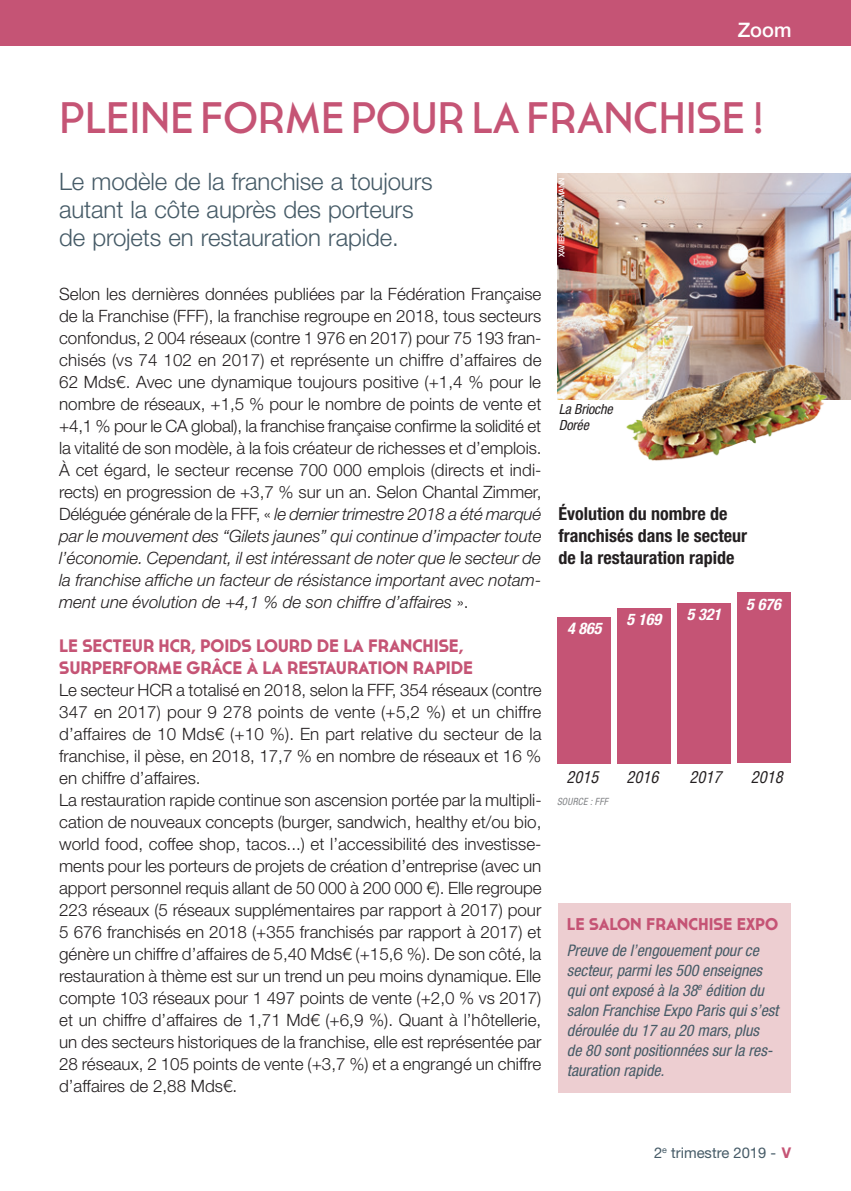
<style>
.page{position:relative;width:851px;height:1191px;background:#fff}
.page>*{position:absolute;margin:0;border:0;box-sizing:border-box;transform-origin:0 0}
.t1{font:44px "Cassannet";letter-spacing:-.005em;color:#c55475}
.t2{font:300 24px/28px "Helvetica Neue LT Std";letter-spacing:-.005em;color:#465b67}
.t3{font:500 20px "Helvetica Neue LT Std";color:#fff}
.t4{font:700 18px/22px "Cassannet";letter-spacing:-.005em;color:#c55475}
.t5{font:700 condensed 18px/22px "Helvetica Neue LT Std";color:#231f20}
.t6{font:300 17px/22px "Helvetica Neue LT Std";color:#231f20;text-align:justify}
.t7{font:700 17px "Cassannet";color:#c55475}
.t8{font:italic condensed 16px/20px "Helvetica Neue LT Std";color:#465b67}
.t9{font:italic condensed 16px "Helvetica LT Std";color:#231f20}
.t10{font:italic 700 condensed 16px "Helvetica Neue LT Std";color:#fff}
.t11{font:14.8px "Helvetica Neue LT Std";color:#465b67}
.t12{font:italic condensed 14px/16px "Helvetica Neue LT Std";letter-spacing:-.01em;color:#231f20}
.t13{font:italic condensed 10px "Helvetica Neue LT Std";letter-spacing:.025em;color:#808285;scale:.95 1}
.t14{font:500 8px "Helvetica Neue LT Std";letter-spacing:-.01em;color:#fff;scale:.9 1}
.s1{font-style:italic}
.s2{font-weight:700;color:#c55475}
</style>
<div class="page">
<div style="left:0;top:0;width:850px;height:45px;background:#c55475"></div>
<img style="left:557px;top:173px;width:293px;height:226px">
<div style="left:558px;top:903px;width:232px;height:189px;background:#edced1"></div>
<img style="left:624px;top:308px;width:204px;height:153px">
<div style="left:736px;top:592px;width:54px;height:171px;background:#c55475"></div>
<div style="left:677px;top:603px;width:53px;height:160px;background:#c55475"></div>
<div style="left:617px;top:608px;width:54px;height:155px;background:#c55475"></div>
<div style="left:557px;top:617px;width:54px;height:146px;background:#c55475"></div>
<p class="t3" style="left:737px;top:18px;width:55px">Zoom</p>
<h1 class="t1" style="left:59px;top:91px;width:707px">PLEINE FORME POUR LA FRANCHISE !</h1>
<h2 class="t2" style="left:59px;top:167px;width:375px">Le modèle de la franchise a toujours autant la côte auprès des porteurs de projets en restauration rapide.</h2>
<p class="t6" style="left:59px;top:283px;width:484px">Selon les dernières données publiées par la Fédération Française de la Franchise (FFF), la franchise regroupe en 2018, tous secteurs confondus, 2 004 réseaux (contre 1 976 en 2017) pour 75 193 fran&shy;chisés (vs 74 102 en 2017) et représente un chiffre d’affaires de 62 Mds€. Avec une dynamique toujours positive (+1,4 % pour le nombre de réseaux, +1,5 % pour le nombre de points de vente et +4,1 % pour le CA global), la franchise française confirme la solidité et la vitalité de son modèle, à la fois créateur de richesses et d’emplois.<br>À cet égard, le secteur recense 700 000 emplois (directs et indi&shy;rects) en progression de +3,7 % sur un an. Selon Chantal Zimmer, Déléguée générale de la FFF, « <span class="s1">le dernier trimestre 2018 a été marqué par le mouvement des “Gilets jaunes” qui continue d’impacter toute l’économie. Cependant, il est intéressant de noter que le secteur de la franchise affiche un facteur de résistance important avec notam&shy;ment une évolution de +4,1 % de son chiffre d’affaires</span> ».</p>
<p class="t4" style="left:59px;top:635px;width:415px">LE SECTEUR HCR, POIDS LOURD DE LA FRANCHISE,<br>SURPERFORME GRÂCE À LA RESTAURATION RAPIDE</p>
<p class="t6" style="left:59px;top:679px;width:484px;text-align:left">Le secteur HCR a totalisé en 2018, selon la FFF, 354 réseaux (contre 347 en 2017) pour 9 278 points de vente (+5,2 %) et un chiffre d’affaires de 10 Mds€ (+10 %). En part relative du secteur de la franchise, il pèse, en 2018, 17,7 % en nombre de réseaux et 16 % en chiffre d’affaires.<br>La restauration rapide continue son ascension portée par la multipli&shy;cation de nouveaux concepts (burger, sandwich, healthy et/ou bio, world food, coffee shop, tacos...) et l’accessibilité des investisse&shy;ments pour les porteurs de projets de création d’entreprise (avec un apport personnel requis allant de 50 000 à 200 000 €). Elle regroupe 223 réseaux (5 réseaux supplémentaires par rapport à 2017) pour 5 676 franchisés en 2018 (+355 franchisés par rapport à 2017) et génère un chiffre d’affaires de 5,40 Mds€ (+15,6 %). De son côté, la restauration à thème est sur un trend un peu moins dynamique. Elle compte 103 réseaux pour 1 497 points de vente (+2,0 % vs 2017) et un chiffre d’affaires de 1,71 Md€ (+6,9 %). Quant à l’hôtellerie, un des secteurs historiques de la franchise, elle est représentée par 28 réseaux, 2 105 points de vente (+3,7 %) et a engrangé un chiffre d’affaires de 2,88 Mds€.</p>
<p class="t14" style="left:557px;top:257px;width:90px;rotate:-90deg">XAVIER SCHEINKMANN</p>
<p class="t12" style="left:559px;top:401px;width:55px">La Brioche<br>Dorée</p>
<p class="t5" style="left:558px;top:502px;width:190px">Évolution du nombre de franchisés dans le secteur de la restauration rapide</p>
<p class="t10" style="left:567px;top:618px;width:36px">4 865</p>
<p class="t10" style="left:626px;top:609px;width:36px">5 169</p>
<p class="t10" style="left:686px;top:605px;width:36px">5 321</p>
<p class="t10" style="left:746px;top:594px;width:36px">5 676</p>
<p class="t9" style="left:566px;top:766px;width:33px">2015</p>
<p class="t9" style="left:626px;top:766px;width:33px">2016</p>
<p class="t9" style="left:689px;top:766px;width:33px">2017</p>
<p class="t9" style="left:750px;top:766px;width:33px">2018</p>
<p class="t13" style="left:557px;top:795px;width:55px">SOURCE : FFF</p>
<p class="t7" style="left:567px;top:913px;width:213px">LE SALON FRANCHISE EXPO</p>
<p class="t8" style="left:567px;top:940px;width:213px">Preuve de l’engouement pour ce secteur, parmi les 500 enseignes qui ont exposé à la 38<sup>e</sup> édition du salon Franchise Expo Paris qui s’est déroulée du 17 au 20 mars, plus<br>de 80 sont positionnées sur la res&shy;tauration rapide.</p>
<p class="t11" style="left:654px;top:1144px;width:138px">2<sup>e</sup> trimestre 2019 - <span class="s2">V</span></p>
</div>
